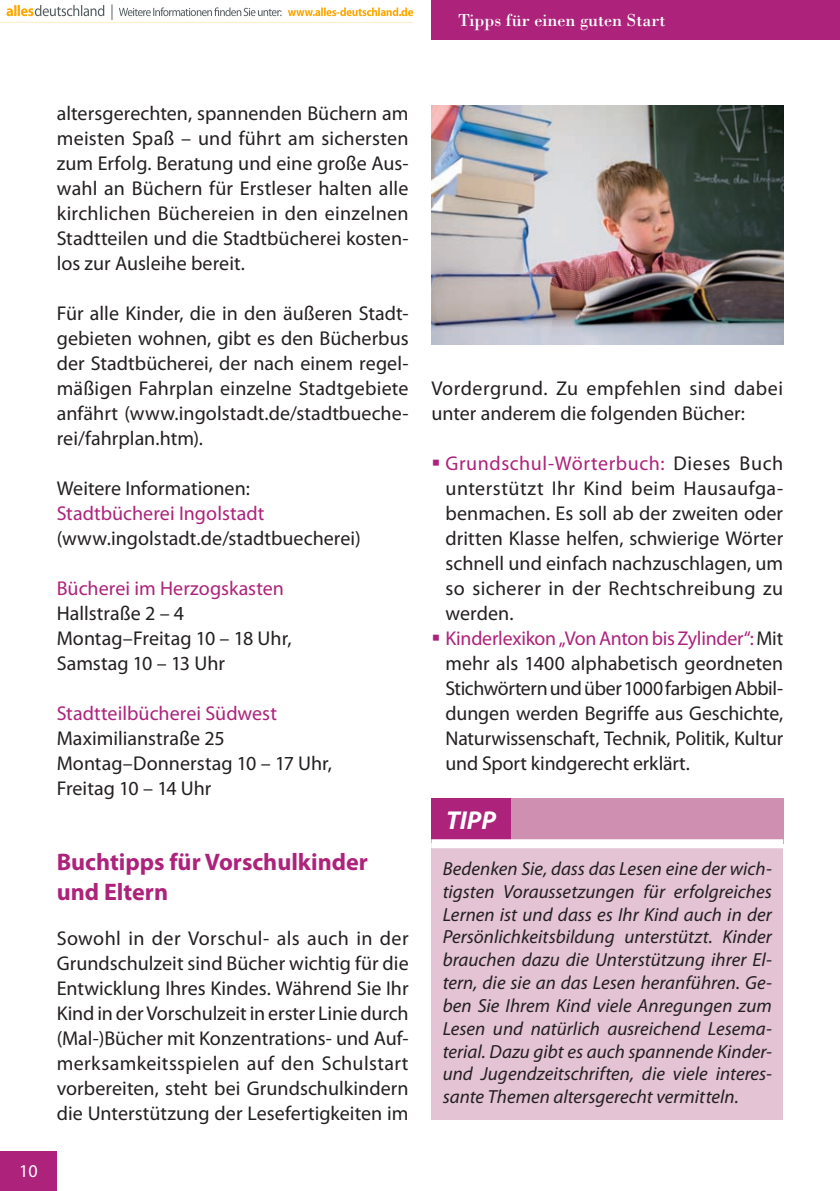
<style>
.page{position:relative;width:840px;height:1191px;background:#fff}
.page>*{position:absolute;margin:0;border:0;box-sizing:border-box;transform-origin:0 0}
.t1{font:italic 700 26px "Myriad Pro";color:#fff}
.t2{font:700 24px/30px "Myriad Pro";color:#ad227a}
.t3{font:20px/25px "Myriad Pro";color:#231f20;text-align:justify}
.t4{font:20px "Myriad Pro";color:#ad227a}
.t5{font:italic 19px/22.8px "Myriad Pro";color:#231f20;text-align:justify}
.t6{font:18px "Bodoni Std";color:#fff}
.t7{font:18px "Myriad Pro";color:#fff}
.s1{color:#ad227a}
</style>
<div class="page">
<div style="left:0;top:1151px;width:57px;height:40px;background:#ad227a"></div>
<div style="left:431px;top:0;width:408px;height:40px;background:#ad227a"></div>
<hr style="left:839px;top:0;width:1px;height:40px;background:#ce8fb0">
<div style="left:431px;top:798px;width:79px;height:45px;background:#ad227a"></div>
<div style="left:510px;top:798px;width:272px;height:45px;background:#ce8fb0"></div>
<div style="left:431px;top:843px;width:351px;height:277px;background:#e3c3d4"></div>
<div style="left:431px;top:839px;width:351px;height:9px;background:#fff"></div>
<img style="left:431px;top:106px;width:351px;height:239px">
<img style="left:6px;top:4px;width:408px;height:16px">
<p class="t6" style="left:458px;top:9px;width:209px">Tipps für einen guten Start</p>
<p class="t3" style="left:57px;top:100px;width:353px">altersgerechten, spannenden Büchern am meisten Spaß – und führt am sichersten zum Erfolg. Beratung und eine große Aus&shy;wahl an Büchern für Erstleser halten alle kirchlichen Büchereien in den einzelnen Stadtteilen und die Stadtbücherei kosten&shy;los zur Ausleihe bereit.</p>
<p class="t3" style="left:57px;top:300px;width:353px">Für alle Kinder, die in den äußeren Stadt&shy;gebieten wohnen, gibt es den Bücherbus der Stadtbücherei, der nach einem regel&shy;mäßigen Fahrplan einzelne Stadtgebiete anfährt (www.ingolstadt.de/stadtbueche&shy;rei/fahrplan.htm).</p>
<p class="t3" style="left:57px;top:475px;width:194px">Weitere Informationen:</p>
<p class="t4" style="left:57px;top:501px;width:209px">Stadtbücherei Ingolstadt</p>
<p class="t3" style="left:57px;top:525px;width:305px">(www.ingolstadt.de/stadtbuecherei)</p>
<p class="t4" style="left:57px;top:576px;width:229px">Bücherei im Herzogskasten</p>
<p class="t3" style="left:57px;top:600px;width:236px;text-align:left">Hallstraße 2 – 4<br>Montag–Freitag 10 – 18 Uhr,<br>Samstag 10 – 13 Uhr</p>
<p class="t4" style="left:57px;top:701px;width:222px">Stadtteilbücherei Südwest</p>
<p class="t3" style="left:57px;top:725px;width:277px;text-align:left">Maximilianstraße 25<br>Montag–Donnerstag 10 – 17 Uhr,<br>Freitag 10 – 14 Uhr</p>
<p class="t7" style="left:19px;top:1160px;width:20px">10</p>
<p class="t2" style="left:57px;top:846px;width:312px">Buchtipps für Vorschulkinder und Eltern</p>
<p class="t3" style="left:57px;top:925px;width:353px">Sowohl in der Vorschul- als auch in der Grundschulzeit sind Bücher wichtig für die Entwicklung Ihres Kindes. Während Sie Ihr Kind in der Vorschulzeit in erster Linie durch (Mal-)Bücher mit Konzentrations- und Auf&shy;merksamkeitsspielen auf den Schulstart vorbereiten, steht bei Grundschulkindern die Unterstützung der Lesefertigkeiten im</p>
<p class="t3" style="left:431px;top:375px;width:353px">Vordergrund. Zu empfehlen sind dabei unter anderem die folgenden Bücher:</p>
<p class="t3" style="left:445px;top:450px;width:339px;text-indent:-14px"><span class="s1">▪ Grundschul-Wörterbuch:</span> Dieses Buch unterstützt Ihr Kind beim Hausaufga&shy;benmachen. Es soll ab der zweiten oder dritten Klasse helfen, schwierige Wörter schnell und einfach nachzuschlagen, um so sicherer in der Rechtschreibung zu werden.</p>
<p class="t3" style="left:445px;top:625px;width:339px;text-indent:-14px"><span class="s1">▪ Kinderlexikon „Von Anton bis Zylinder“:</span> Mit mehr als 1400 alphabetisch geordneten Stichwörtern und über 1000 farbigen Abbil&shy;dungen werden Begriffe aus Geschichte, Naturwissenschaft, Technik, Politik, Kultur und Sport kindgerecht erklärt.</p>
<h1 class="t1" style="left:446px;top:803px;width:51px">TIPP</h1>
<p class="t5" style="left:442px;top:857px;width:330px">Bedenken Sie, dass das Lesen eine der wich&shy;tigsten Voraussetzungen für erfolgreiches Lernen ist und dass es Ihr Kind auch in der Persönlichkeitsbildung unterstützt. Kinder brauchen dazu die Unterstützung ihrer El&shy;tern, die sie an das Lesen heranführen. Ge&shy;ben Sie Ihrem Kind viele Anregungen zum Lesen und natürlich ausreichend Lesema&shy;terial. Dazu gibt es auch spannende Kinder&shy;und Jugendzeitschriften, die viele interes&shy;sante Themen altersgerecht vermitteln.</p>
</div>
